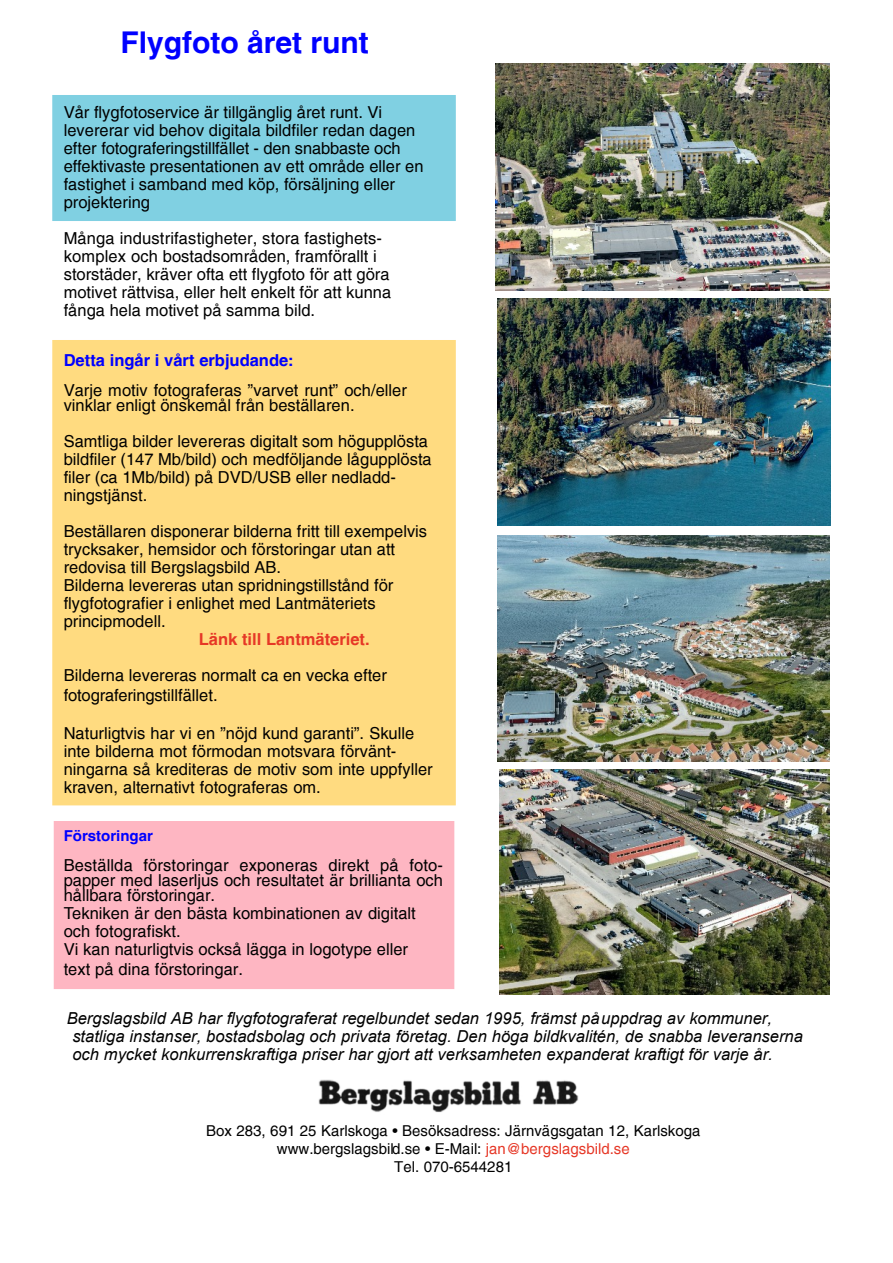
<style>
.page{position:relative;width:893px;height:1263px;background:#fff}
.page>*{position:absolute;margin:0;border:0;box-sizing:border-box;transform-origin:0 0}
.t1{font:700 30px "Helvetica";color:#00f}
.t2{font:16.5px/18px "Helvetica";color:#000}
.t3{font:italic 16.5px/18px "Arial";color:#000}
.t4{font:700 16.5px "Helvetica";color:#00f}
.t5{font:700 16.5px "Helvetica";color:#e63726}
.t6{font:15px/18px "Helvetica";color:#000;text-align:center}
.t7{font:700 15px "Helvetica";color:#00f}
.s1{color:#e63726}
</style>
<div class="page">
<div style="left:52px;top:340px;width:404px;height:465px;background:#ffdb80;border:1px solid #ffdb80"></div>
<div style="left:52px;top:95px;width:404px;height:126px;background:#80d0e2;border:1px solid #80d0e2"></div>
<img style="left:319px;top:1079px;width:259px;height:34px">
<div style="left:54px;top:821px;width:400px;height:168px;background:#feb6c2"></div>
<img style="left:497px;top:299px;width:334px;height:226px">
<img style="left:496px;top:64px;width:333px;height:227px">
<img style="left:499px;top:770px;width:330px;height:224px">
<img style="left:497px;top:536px;width:332px;height:226px">
<h1 class="t1" style="left:121px;top:31px;width:250px">Flygfoto året runt</h1>
<p class="t2" style="left:64px;top:105px;width:361px">Vår flygfotoservice är tillgänglig året runt. Vi levererar vid behov digitala bildfiler redan dagen efter fotograferingstillfället - den snabbaste och effektivaste presentationen av ett område eller en fastighet i samband med köp, försäljning eller projektering</p>
<p class="t2" style="left:64px;top:231px;width:329px">Många industrifastigheter, stora fastighets&shy;komplex och bostadsområden, framförallt i storstäder, kräver ofta ett flygfoto för att göra motivet rättvisa, eller helt enkelt för att kunna fånga hela motivet på samma bild.</p>
<p class="t4" style="left:64px;top:354px;width:232px">Detta ingår i vårt erbjudande:</p>
<p class="t2" style="left:64px;top:385px;width:345px;line-height:15px">Varje motiv fotograferas ”varvet runt” och/eller vinklar enligt önskemål från beställaren.</p>
<p class="t2" style="left:64px;top:434px;width:370px">Samtliga bilder levereras digitalt som högupplösta bildfiler (147 Mb/bild) och medföljande lågupplösta filer (ca 1Mb/bild) på DVD/USB eller nedladd&shy;ningstjänst.</p>
<p class="t2" style="left:64px;top:524px;width:365px">Beställaren disponerar bilderna fritt till exempelvis trycksaker, hemsidor och förstoringar utan att redovisa till Bergslagsbild AB.<br>Bilderna levereras utan spridningstillstånd för flygfotografier i enlighet med Lantmäteriets principmodell.</p>
<p class="t5" style="left:199px;top:633px;width:172px">Länk till Lantmäteriet.</p>
<p class="t2" style="left:64px;top:668px;width:325px;line-height:19.2px">Bilderna levereras normalt ca en vecka efter fotograferingstillfället.</p>
<p class="t2" style="left:64px;top:726px;width:370px">Naturligtvis har vi en ”nöjd kund garanti”. Skulle inte bilderna mot förmodan motsvara förvänt&shy;ningarna så krediteras de motiv som inte uppfyller kraven, alternativt fotograferas om.</p>
<p class="t7" style="left:64px;top:831px;width:91px">Förstoringar</p>
<p class="t2" style="left:64px;top:860px;width:381px;line-height:15px;text-align:justify">Beställda förstoringar exponeras direkt på foto&shy;papper med laserljus och resultatet är brillianta och hållbara förstoringar.</p>
<p class="t2" style="left:64px;top:906px;width:354px;line-height:18.5px">Tekniken är den bästa kombinationen av digitalt och fotografiskt.<br>Vi kan naturligtvis också lägga in logotype eller text på dina förstoringar.</p>
<p class="t3" style="left:72px;top:1011px;width:732px;text-indent:-6px">Bergslagsbild AB har flygfotograferat regelbundet sedan 1995, främst på uppdrag av kommuner, statliga instanser, bostadsbolag och privata företag. Den höga bildkvalitén, de snabba leveranserna och mycket konkurrenskraftiga priser har gjort att verksamheten expanderat kraftigt för varje år.</p>
<p class="t6" style="left:206px;top:1123px;width:496px">Box 283, 691 25 Karlskoga • Besöksadress: Järnvägsgatan 12, Karlskoga www.bergslagsbild.se • E-Mail: <span class="s1">jan@bergslagsbild.se<br></span>Tel. 070-6544281</p>
</div>
